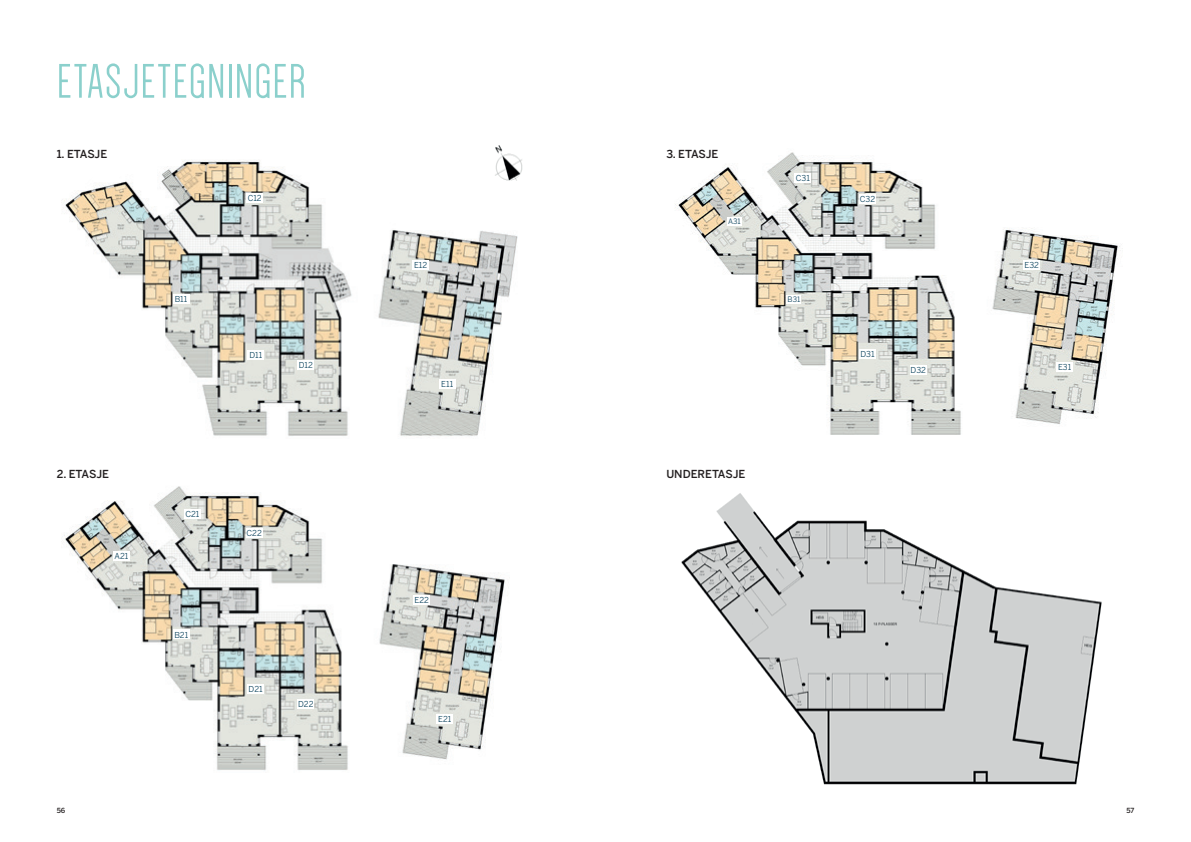
<style>
.page{position:relative;width:1191px;height:842px;background:#fff}
.page>*{position:absolute;margin:0;border:0;box-sizing:border-box;transform-origin:0 0}
.t1{font:50px "Dense";letter-spacing:.02em;color:#8bd0cc}
.t2{font:500 11px "Benton Sans";color:#231f20}
.t3{font:8.2px "Benton Sans";color:#033c57}
.t4{font:7.4px "Benton Sans";color:#033c57}
.t5{font:500 7px "Benton Sans";color:#231f20}
</style>
<div class="page">
<img style="left:681px;top:493px;width:421px;height:292px">
<img style="left:64px;top:160px;width:454px;height:276px">
<img style="left:64px;top:486px;width:441px;height:285px">
<img style="left:484px;top:145px;width:39px;height:39px">
<img style="left:675px;top:152px;width:448px;height:283px">
<div style="left:247px;top:194px;width:16px;height:9px;background:#fff"></div>
<div style="left:859px;top:194px;width:16px;height:10px;background:#fff"></div>
<div style="left:795px;top:174px;width:16px;height:9px;background:#fff"></div>
<div style="left:246px;top:529px;width:16px;height:9px;background:#fff"></div>
<div style="left:184px;top:510px;width:16px;height:9px;background:#fff"></div>
<div style="left:248px;top:351px;width:16px;height:9px;background:#fff"></div>
<div style="left:859px;top:349px;width:16px;height:10px;background:#fff"></div>
<div style="left:247px;top:684px;width:17px;height:9px;background:#fff"></div>
<div style="left:439px;top:380px;width:16px;height:9px;background:#fff"></div>
<div style="left:1056px;top:363px;width:16px;height:9px;background:#fff"></div>
<div style="left:437px;top:714px;width:16px;height:9px;background:#fff"></div>
<div style="left:412px;top:261px;width:17px;height:9px;background:#fff"></div>
<div style="left:1023px;top:261px;width:16px;height:9px;background:#fff"></div>
<div style="left:414px;top:596px;width:16px;height:9px;background:#fff"></div>
<div style="left:298px;top:361px;width:16px;height:9px;background:#fff"></div>
<div style="left:910px;top:365px;width:16px;height:9px;background:#fff"></div>
<div style="left:298px;top:700px;width:16px;height:9px;background:#fff"></div>
<div style="left:113px;top:552px;width:17px;height:9px;background:#fff"></div>
<div style="left:173px;top:630px;width:16px;height:9px;background:#fff"></div>
<div style="left:727px;top:217px;width:14px;height:8px;background:#fff"></div>
<div style="left:786px;top:295px;width:15px;height:9px;background:#fff"></div>
<div style="left:173px;top:295px;width:16px;height:9px;background:#fff"></div>
<h1 class="t1" style="left:57px;top:57px;width:250px">ETASJETEGNINGER</h1>
<h2 class="t2" style="left:57px;top:148px;width:52px">1. ETASJE</h2>
<h2 class="t2" style="left:666px;top:148px;width:53px">3. ETASJE</h2>
<p class="t3" style="left:796px;top:173px;width:16px">C31</p>
<p class="t3" style="left:248px;top:194px;width:16px">C12</p>
<p class="t3" style="left:860px;top:194px;width:17px">C32</p>
<p class="t4" style="left:728px;top:217px;width:14px">A31</p>
<p class="t3" style="left:414px;top:261px;width:15px">E12</p>
<p class="t3" style="left:1024px;top:261px;width:16px">E32</p>
<p class="t3" style="left:175px;top:295px;width:14px">B11</p>
<p class="t4" style="left:787px;top:295px;width:14px">B31</p>
<p class="t3" style="left:249px;top:350px;width:14px">D11</p>
<p class="t3" style="left:860px;top:349px;width:16px">D31</p>
<p class="t3" style="left:299px;top:361px;width:16px">D12</p>
<p class="t3" style="left:441px;top:380px;width:13px">E11</p>
<h2 class="t2" style="left:57px;top:467px;width:54px">2. ETASJE</h2>
<h2 class="t2" style="left:666px;top:467px;width:80px">UNDERETASJE</h2>
<p class="t3" style="left:115px;top:551px;width:15px">A21</p>
<p class="t3" style="left:185px;top:509px;width:16px">C21</p>
<p class="t3" style="left:174px;top:630px;width:15px">B21</p>
<p class="t3" style="left:247px;top:529px;width:17px">C22</p>
<p class="t3" style="left:249px;top:684px;width:16px">D21</p>
<p class="t3" style="left:298px;top:699px;width:17px">D22</p>
<p class="t3" style="left:414px;top:596px;width:16px">E22</p>
<p class="t3" style="left:438px;top:714px;width:15px">E21</p>
<p class="t3" style="left:910px;top:365px;width:17px">D32</p>
<p class="t3" style="left:1058px;top:363px;width:15px">E31</p>
<p class="t5" style="left:57px;top:807px;width:10px">56</p>
<p class="t5" style="left:1126px;top:807px;width:9px">57</p>
</div>
